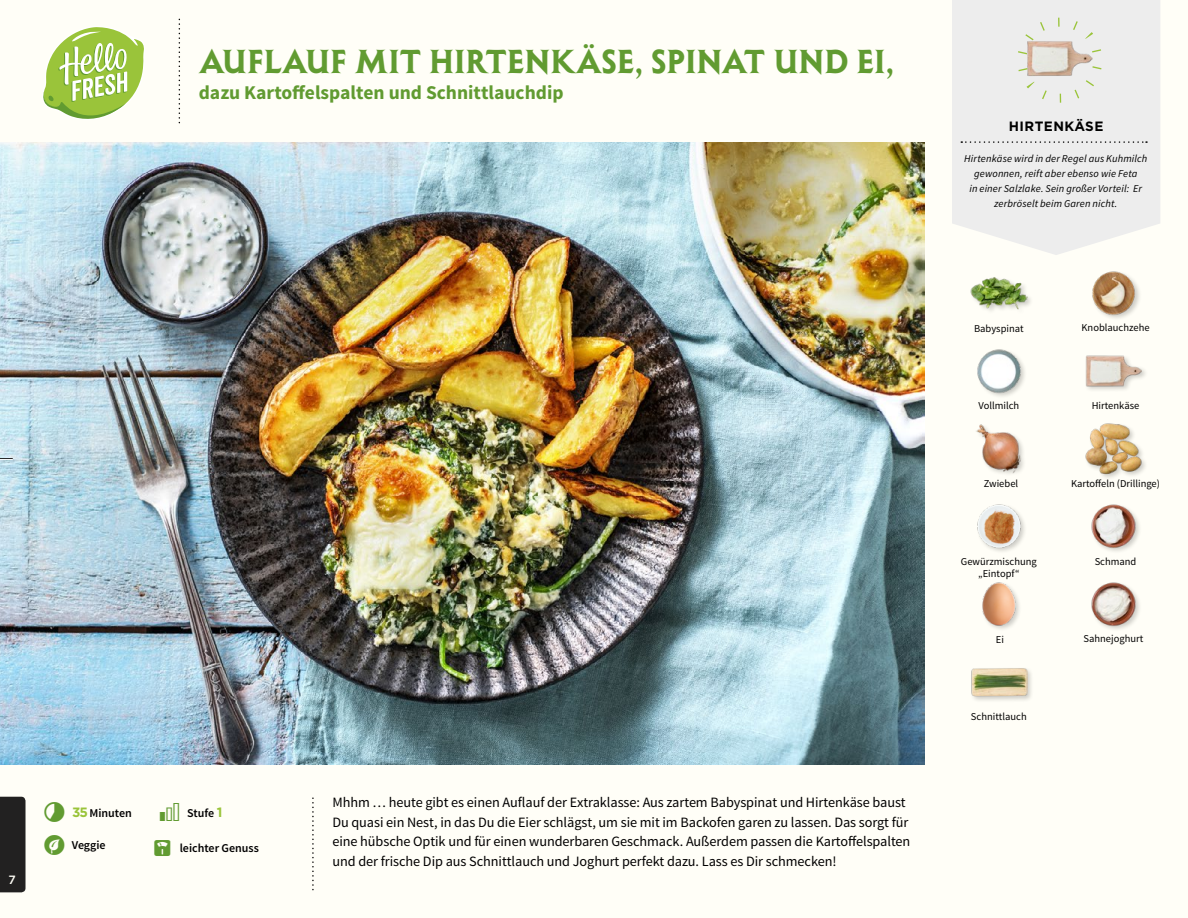
<style>
.page{position:relative;width:1188px;height:918px;background:#fffef7}
.page>*{position:absolute;margin:0;border:0;box-sizing:border-box;transform-origin:0 0}
.t1{font:800 33px "Shango Gothic";color:#619b31}
.t2{font:700 19.5px "Source Sans Pro";color:#619b31}
.t3{font:14.25px/19.5px "Source Sans Pro";letter-spacing:-.005em;color:#000}
.t4{font:700 13.5px "Gotham";letter-spacing:.03em;color:#000}
.t5{font:600 12px "Source Sans Pro";color:#000}
.t6{font:500 12px "Gotham";color:#fffef7}
.t7{font:italic 10.5px/14.7px "Source Sans Pro";letter-spacing:.01em;color:#000;text-align:center}
.t8{font:10.5px "Source Sans Pro";color:#000}
.s1{font-family:"Gotham";font-weight:700;font-size:13.5px;color:#9ac43a}
</style>
<div class="page">
<svg style="left:43px;top:27px;width:101px;height:92px"></svg>
<div style="left:970px;top:666px;width:64px;height:37px;background:#000;opacity:.2"></div>
<img style="left:970px;top:666px;width:58px;height:37px">
<img style="left:1091px;top:582px;width:49px;height:48px">
<img style="left:982px;top:582px;width:37px;height:47px">
<img style="left:977px;top:504px;width:48px;height:48px">
<img style="left:1091px;top:504px;width:49px;height:47px">
<div style="left:1085px;top:422px;width:63px;height:59px;background:#000;opacity:.2"></div>
<img style="left:1085px;top:422px;width:57px;height:55px">
<img style="left:976px;top:424px;width:48px;height:50px">
<img style="left:977px;top:349px;width:48px;height:48px">
<div style="left:1085px;top:354px;width:63px;height:39px;background:#000;opacity:.2"></div>
<img style="left:1085px;top:354px;width:57px;height:39px">
<img style="left:1092px;top:271px;width:48px;height:48px">
<div style="left:970px;top:276px;width:64px;height:40px;background:#000;opacity:.2"></div>
<img style="left:970px;top:276px;width:57px;height:40px">
<svg style="left:952px;top:0;width:208px;height:255px;background:#eeeeed"></svg>
<svg style="left:961px;top:141px;width:186px;height:2px"></svg>
<img style="left:1027px;top:25px;width:66px;height:66px">
<div style="left:1017px;top:18px;width:85px;height:85px;border:9px dashed #9ac43a;border-radius:50%"></div>
<img style="left:0;top:142px;width:925px;height:623px">
<div style="left:0;top:797px;width:26px;height:95px;background:#222121"></div>
<svg style="left:0;top:458px;width:13px;height:2px"></svg>
<p class="t6" style="left:9px;top:872px;width:6px">1</p>
<p class="t6" style="left:9px;top:872px;width:9px">7</p>
<h1 class="t1" style="left:199px;top:42px;width:697px">AUFLAUF MIT HIRTENKÄSE, SPINAT UND EI,</h1>
<h2 class="t2" style="left:199px;top:80px;width:366px">dazu Kartoffelspalten und Schnittlauchdip</h2>
<p class="t5" style="left:72px;top:805px;width:61px"><span class="s1">35</span> Minuten</p>
<p class="t5" style="left:187px;top:805px;width:37px">Stufe <span class="s1">1</span></p>
<p class="t3" style="left:332px;top:793px;width:580px">Mhhm … heute gibt es einen Auflauf der Extraklasse: Aus zartem Babyspinat und Hirtenkäse baust Du quasi ein Nest, in das Du die Eier schlägst, um sie mit im Backofen garen zu lassen. Das sorgt für eine hübsche Optik und für einen wunderbaren Geschmack. Außerdem passen die Kartoffelspalten und der frische Dip aus Schnittlauch und Joghurt perfekt dazu. Lass es Dir schmecken!</p>
<p class="t5" style="left:72px;top:838px;width:35px">Veggie</p>
<p class="t5" style="left:180px;top:841px;width:81px">leichter Genuss</p>
<p class="t4" style="left:1009px;top:117px;width:96px">HIRTENKÄSE</p>
<p class="t7" style="left:964px;top:152px;width:185px">Hirtenkäse wird in der Regel aus Kuhmilch gewonnen, reift aber ebenso wie Feta<br>in einer Salzlake. Sein großer Vorteil: Er zerbröselt beim Garen nicht.</p>
<p class="t8" style="left:974px;top:322px;width:51px">Babyspinat</p>
<p class="t8" style="left:1082px;top:321px;width:70px">Knoblauchzehe</p>
<p class="t8" style="left:979px;top:399px;width:42px">Vollmilch</p>
<p class="t8" style="left:1092px;top:399px;width:49px">Hirtenkäse</p>
<p class="t8" style="left:984px;top:477px;width:36px">Zwiebel</p>
<p class="t8" style="left:1071px;top:477px;width:90px">Kartoffeln (Drillinge)</p>
<p class="t8" style="left:961px;top:555px;width:77px">Gewürzmischung</p>
<p class="t8" style="left:1095px;top:555px;width:43px">Schmand</p>
<p class="t8" style="left:978px;top:567px;width:43px">„Eintopf“</p>
<p class="t8" style="left:996px;top:633px;width:10px">Ei</p>
<p class="t8" style="left:1084px;top:632px;width:61px">Sahnejoghurt</p>
<p class="t8" style="left:971px;top:710px;width:57px">Schnittlauch</p>
</div>
